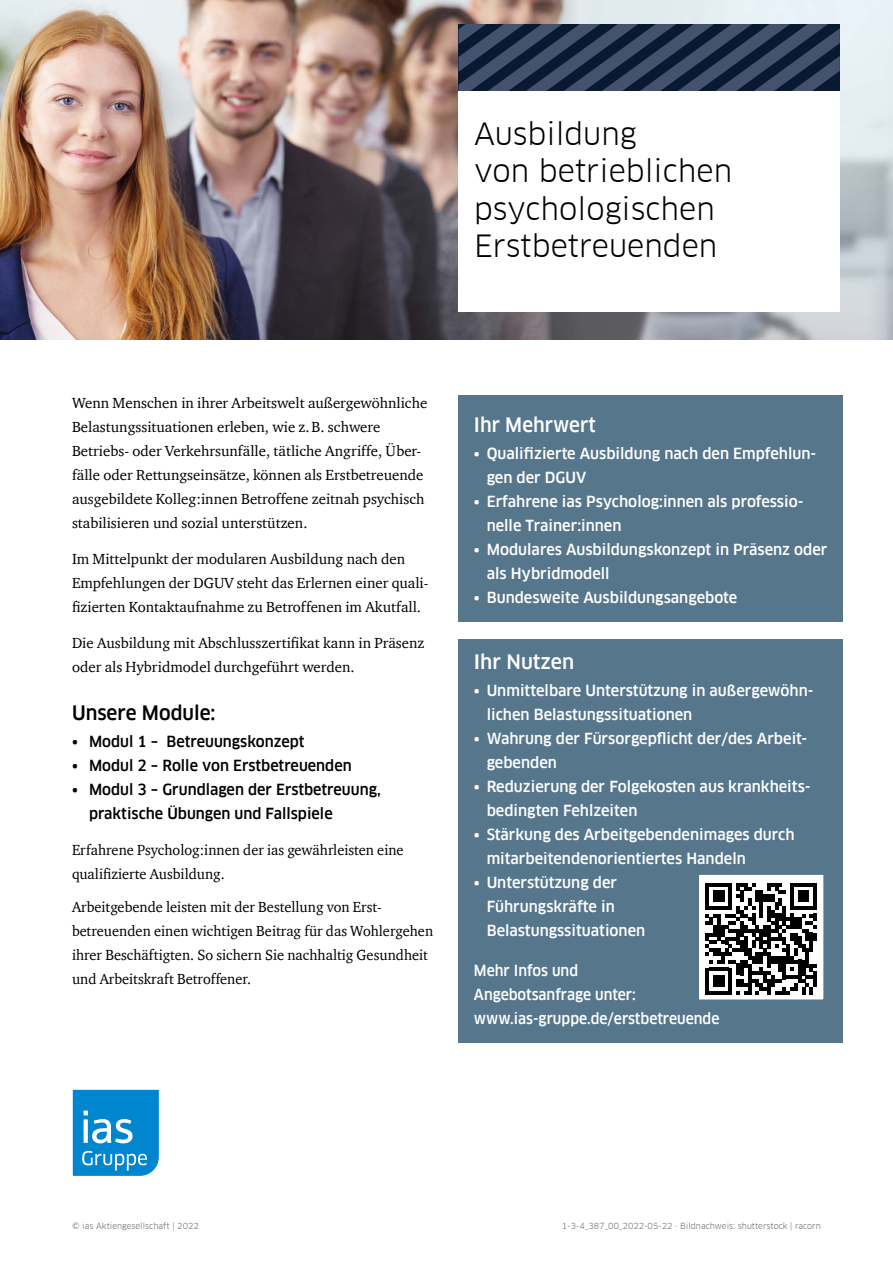
<style>
.page{position:relative;width:893px;height:1263px;background:#fff}
.page>*{position:absolute;margin:0;border:0;box-sizing:border-box;transform-origin:0 0}
.t1{font:30px/37.5px "Clan Offc";color:#000}
.t2{font:500 19.5px "Clan Offc";color:#000;scale:.96 1}
.t3{font:500 19.5px "Clan Offc";color:#fff;scale:.95 1}
.t4{font:500 19.5px "Clan Offc";color:#fff}
.t5{font:500 15px/24px "Clan Offc";color:#fff}
.t6{font:15px/24px "ITC Charter Com";color:#000}
.t7{font:15px/24px "ITC Charter Com";color:#000;scale:.96 1}
.t8{font:500 15px/24px "Clan Offc";color:#000;scale:.96 1}
.t9{font:500 15px/24px "Clan Offc";color:#fff;scale:.93 1}
.t10{font:8.25px "Clan Offc";color:#69696c}
</style>
<div class="page">
<img style="left:0;top:0;width:893px;height:339px">
<div style="left:458px;top:395px;width:385px;height:227px;background:#56768c"></div>
<svg style="left:73px;top:1090px;width:86px;height:86px;background:#2296d4"></svg>
<svg style="left:458px;top:24px;width:382px;height:67px;background:#283750"></svg>
<div style="left:458px;top:91px;width:382px;height:221px;background:#fff"></div>
<div style="left:458px;top:639px;width:385px;height:403px;background:#56768c"></div>
<div style="left:697px;top:873px;width:128px;height:128px;background:#fff"></div>
<svg style="left:705px;top:883px;width:112px;height:111px"></svg>
<hr style="left:813px;top:971px;width:4px;height:16px;background:#000">
<div style="left:696px;top:871px;width:131px;height:132px;border:3px solid #56768c"></div>
<h1 class="t1" style="left:474px;top:115px;width:260px">Ausbildung<br>von betrieblichen psychologischen<br>Erstbetreuenden</h1>
<p class="t6" style="left:72px;top:391px;width:357px">Wenn Menschen in ihrer Arbeitswelt außergewöhnliche Belastungssituationen erleben, wie z.B. schwere Betriebs- oder Verkehrsunfälle, tätliche Angriffe, Über&shy;fälle oder Rettungseinsätze, können als Erstbetreuende ausgebildete Kolleg:innen Betroffene zeitnah psychisch stabilisieren und sozial unterstützen.</p>
<p class="t6" style="left:72px;top:547px;width:358px">Im Mittelpunkt der modularen Ausbildung nach den<br>Empfehlungen der DGUV steht das Erlernen einer quali&shy;fizierten Kontaktaufnahme zu Betroffenen im Akutfall.</p>
<p class="t6" style="left:72px;top:631px;width:354px">Die Ausbildung mit Abschlusszertifikat kann in Präsenz oder als Hybridmodel durchgeführt werden.</p>
<h2 class="t2" style="left:72px;top:702px;width:151px">Unsere Module:</h2>
<p class="t8" style="left:72px;top:730px;width:244px">• Modul 1 – Betreuungskonzept</p>
<p class="t8" style="left:72px;top:754px;width:293px">• Modul 2 – Rolle von Erstbetreuenden</p>
<p class="t8" style="left:89px;top:778px;width:306px;text-indent:-17px">• Modul 3 – Grundlagen der Erstbetreuung, praktische Übungen und Fallspiele</p>
<p class="t7" style="left:72px;top:838px;width:347px">Erfahrene Psycholog:innen der ias gewährleisten eine qualifizierte Ausbildung.</p>
<p class="t7" style="left:72px;top:895px;width:378px">Arbeitgebende leisten mit der Bestellung von Erst&shy;betreuenden einen wichtigen Beitrag für das Wohlergehen ihrer Beschäftigten. So sichern Sie nachhaltig Gesundheit und Arbeitskraft Betroffener.</p>
<h2 class="t3" style="left:474px;top:414px;width:130px">Ihr Mehrwert</h2>
<p class="t5" style="left:487px;top:442px;width:331px;text-indent:-13px">• Qualifizierte Ausbildung nach den Empfehlun&shy;gen der DGUV</p>
<p class="t5" style="left:487px;top:490px;width:318px;text-indent:-13px">• Erfahrene ias Psycholog:innen als professio&shy;nelle Trainer:innen</p>
<p class="t5" style="left:487px;top:538px;width:342px;text-indent:-13px">• Modulares Ausbildungskonzept in Präsenz oder als Hybridmodell</p>
<p class="t5" style="left:474px;top:586px;width:265px">• Bundesweite Ausbildungsangebote</p>
<h2 class="t4" style="left:474px;top:651px;width:102px">Ihr Nutzen</h2>
<p class="t5" style="left:487px;top:678px;width:328px;text-indent:-13px">• Unmittelbare Unterstützung in außergewöhn&shy;lichen Belastungssituationen</p>
<p class="t5" style="left:487px;top:726px;width:322px;text-indent:-13px">• Wahrung der Fürsorgepflicht der/des Arbeit&shy;gebenden</p>
<p class="t5" style="left:487px;top:774px;width:325px;text-indent:-13px">• Reduzierung der Folgekosten aus krankheits&shy;bedingten Fehlzeiten</p>
<p class="t5" style="left:487px;top:822px;width:309px;text-indent:-13px">• Stärkung des Arbeitgebendenimages durch mitarbeitendenorientiertes Handeln</p>
<p class="t5" style="left:487px;top:870px;width:160px;text-indent:-13px">• Unterstützung der<br>Führungskräfte in<br>Belastungssituationen</p>
<p class="t9" style="left:474px;top:959px;width:266px">Mehr Infos und<br>Angebotsanfrage unter: www.ias-gruppe.de/erstbetreuende</p>
<p class="t10" style="left:72px;top:1222px;width:128px">© ias Aktiengesellschaft | 2022</p>
<p class="t10" style="left:562px;top:1222px;width:261px">1-3-4_387_00_2022-05-22 · Bildnachweis: shutterstock | racorn</p>
</div>
